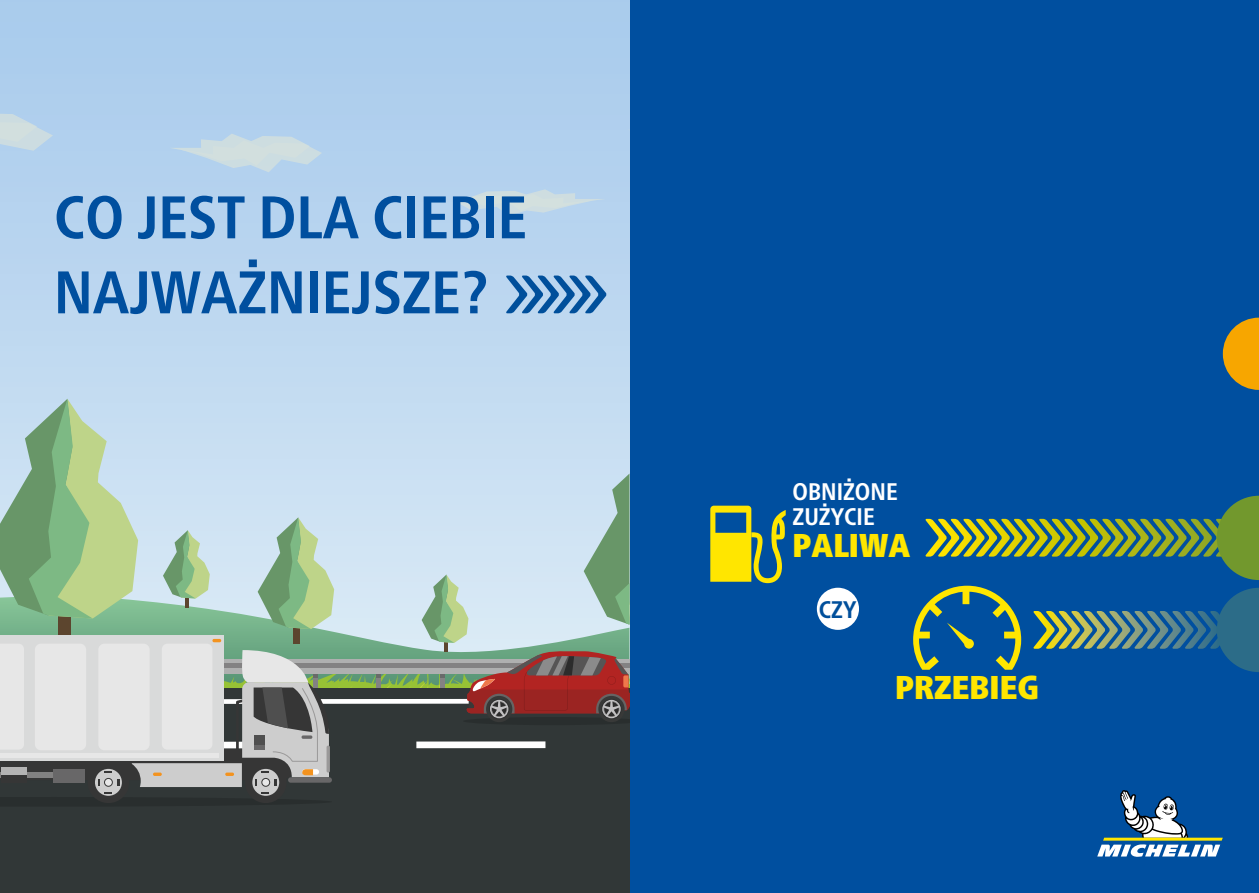
<style>
.page{position:relative;width:1259px;height:893px;background:#004f9f}
.page>*{position:absolute;margin:0;border:0;box-sizing:border-box;transform-origin:0 0}
.t1{font:700 condensed 60px/75px "Frutiger Neue LTW1 G";color:#004f9f}
.t2{font:900 condensed 33px "Frutiger Neue LTW1 G";color:#ffe600}
.t3{font:700 condensed 24px/25.5px "Frutiger Neue LTW1 G";color:#fff}
.t4{font:700 condensed 24px "Frutiger Neue LTW1 G";color:#004f9b}
</style>
<div class="page">
<svg style="left:1097px;top:790px;width:125px;height:67px"></svg>
<div style="left:0;top:0;width:629px;height:718px;background:#b6d3ef"></div>
<svg style="left:0;top:114px;width:52px;height:37px"></svg>
<svg style="left:173px;top:134px;width:148px;height:38px"></svg>
<svg style="left:457px;top:189px;width:145px;height:26px"></svg>
<div style="left:0;top:688px;width:629px;height:205px;background:#313737"></div>
<svg style="left:0;top:399px;width:629px;height:397px"></svg>
<svg style="left:913px;top:586px;width:108px;height:84px"></svg>
<svg style="left:710px;top:506px;width:75px;height:77px"></svg>
<svg style="left:506px;top:276px;width:100px;height:37px"></svg>
<div style="left:817px;top:588px;width:42px;height:42px;background:#fff;border-radius:50%"></div>
<svg style="left:1033px;top:588px;width:226px;height:84px"></svg>
<svg style="left:1222px;top:318px;width:37px;height:72px"></svg>
<svg style="left:925px;top:496px;width:334px;height:84px"></svg>
<p class="t1" style="left:54px;top:175px;width:474px">CO JEST DLA CIEBIE<br>NAJWAŻNIEJSZE?</p>
<p class="t3" style="left:792px;top:476px;width:107px">OBNIŻONE<br>ZUŻYCIE</p>
<p class="t2" style="left:792px;top:519px;width:119px">PALIWA</p>
<p class="t4" style="left:819px;top:592px;width:39px">CZY</p>
<p class="t2" style="left:895px;top:662px;width:145px">PRZEBIEG</p>
</div>
